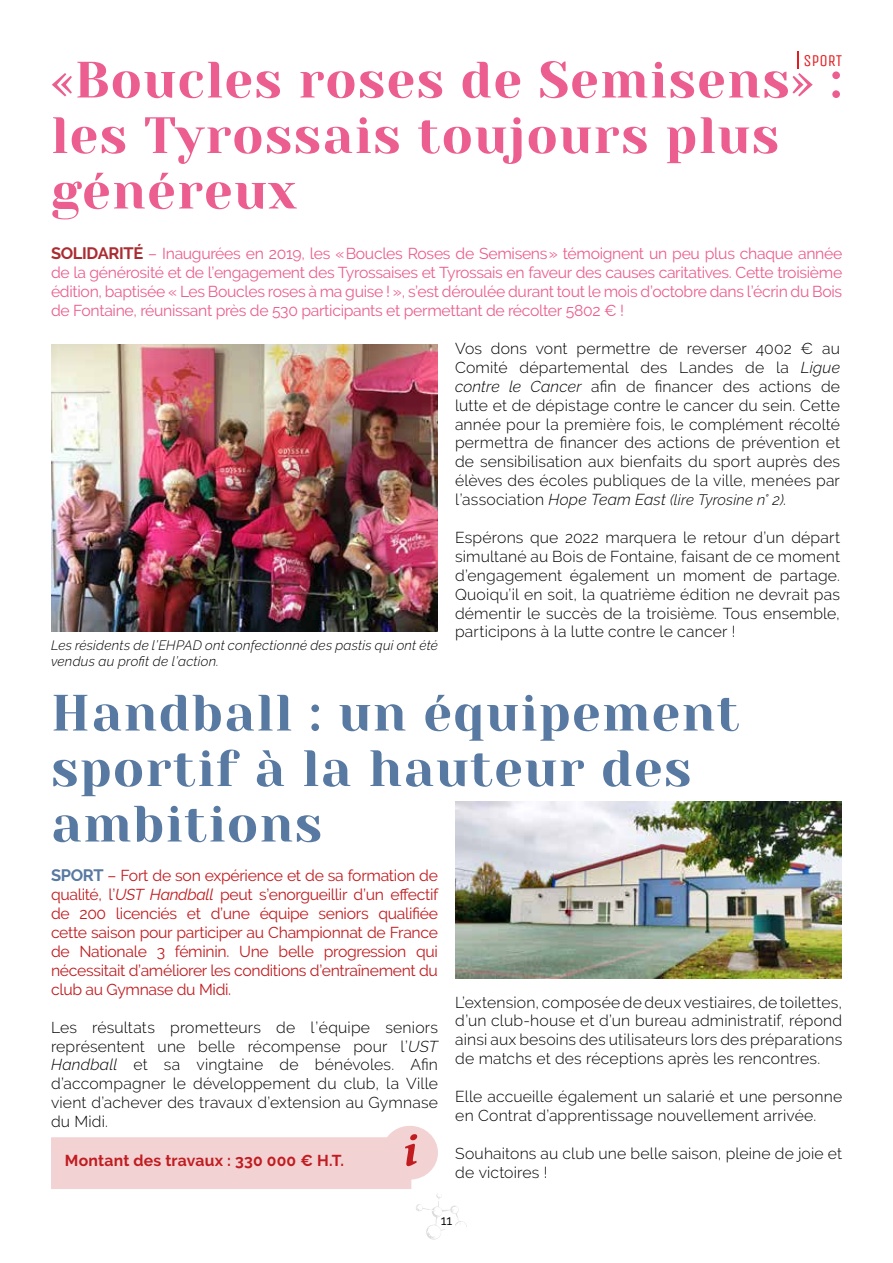
<style>
.page{position:relative;width:893px;height:1263px;background:#fff}
.page>*{position:absolute;margin:0;border:0;box-sizing:border-box;transform-origin:0 0}
.t1{font:51px/55.5px "Yeseva One";letter-spacing:.025em;color:#eb5e8f}
.t2{font:51px/55.5px "Yeseva One";letter-spacing:.025em;color:#5879a1}
.t3{font:16.5px "Unica One";color:#e41c20}
.t4{font:300 15.75px/18.9px "Raleway";letter-spacing:.01em;color:#000;text-align:justify}
.t5{font:15.75px/18.9px "Raleway";letter-spacing:-.02em;color:#eb5e8f;text-align:justify}
.t6{font:15.75px/18.9px "Raleway";letter-spacing:-.02em;color:#c11c20;text-align:justify}
.t7{font:700 15.75px "Raleway";letter-spacing:.01em;color:#c11c20}
.t8{font:italic 300 15px "Raleway";letter-spacing:.01em;color:#000}
.t9{font:italic 300 13.5px/16.2px "Raleway";letter-spacing:.02em;color:#000}
.t10{font:13.5px "Raleway";color:#000}
.s1{font-weight:700;font-size:16.5px;color:#aa2c32}
.s2{font-style:italic}
.s3{font-style:normal;font-size:15.75px}
.s4{font-size:15.75px}
.s5{font-weight:700;font-size:16.5px;color:#5879a1}
</style>
<div class="page">
<img style="left:51px;top:344px;width:387px;height:287px">
<img style="left:455px;top:801px;width:387px;height:178px">
<svg style="left:798px;top:52px;width:1px;height:17px"></svg>
<svg style="left:51px;top:1126px;width:416px;height:114px"></svg>
<p class="t3" style="left:804px;top:51px;width:40px">SPORT</p>
<h1 class="t1" style="left:51px;top:50px;width:793px">«Boucles roses de Semisens» : les Tyrossais toujours plus généreux</h1>
<p class="t5" style="left:51px;top:244px;width:793px"><span class="s1">SOLIDARITÉ</span> – Inaugurées en 2019, les «Boucles Roses de Semisens» témoignent un peu plus chaque année de la générosité et de l’engagement des Tyrossaises et Tyrossais en faveur des causes caritatives. Cette troisième édition, baptisée « Les Boucles roses à ma guise ! », s’est déroulée durant tout le mois d’octobre dans l’écrin du Bois de Fontaine, réunissant près de 530 participants et permettant de récolter 5802 € !</p>
<p class="t9" style="left:51px;top:637px;width:388px">Les résidents de l’EHPAD ont confectionné des pastis qui ont été vendus au profit de l’action.</p>
<p class="t4" style="left:455px;top:339px;width:386px">Vos dons vont permettre de reverser 4002 € au Comité départemental des Landes de la <span class="s2">Ligue contre le Cancer</span> afin de financer des actions de lutte et de dépistage contre le cancer du sein. Cette année pour la première fois, le complément récolté permettra de financer des actions de prévention et de sensibilisation aux bienfaits du sport auprès des élèves des écoles publiques de la ville, menées par</p>
<p class="t8" style="left:455px;top:491px;width:332px"><span class="s3">l’association</span> <span class="s4">Hope Team East</span> (lire Tyrosine n° 2)<span class="s3">.</span></p>
<p class="t4" style="left:455px;top:528px;width:387px">Espérons que 2022 marquera le retour d’un départ simultané au Bois de Fontaine, faisant de ce moment d’engagement également un moment de partage.<br>Quoiqu’il en soit, la quatrième édition ne devrait pas démentir le succès de la troisième. Tous ensemble, participons à la lutte contre le cancer !</p>
<h1 class="t2" style="left:51px;top:683px;width:690px">Handball : un équipement sportif à la hauteur des ambitions</h1>
<p class="t6" style="left:51px;top:866px;width:389px"><span class="s5">SPORT</span> – Fort de son expérience et de sa formation de qualité, l’<span class="s2">UST Handball</span> peut s’enorgueillir d’un effectif de 200 licenciés et d’une équipe seniors qualifiée cette saison pour participer au Championnat de France de Nationale 3 féminin. Une belle progression qui nécessitait d’améliorer les conditions d’entraînement du club au Gymnase du Midi.</p>
<p class="t4" style="left:51px;top:1017px;width:388px">Les résultats prometteurs de l’équipe seniors représentent une belle récompense pour l’<span class="s2">UST Handball</span> et sa vingtaine de bénévoles. Afin d’accompagner le développement du club, la Ville vient d’achever des travaux d’extension au Gymnase du Midi.</p>
<p class="t7" style="left:65px;top:1151px;width:281px">Montant des travaux : 330 000 € H.T.</p>
<p class="t4" style="left:455px;top:992px;width:388px">L’extension, composée de deux vestiaires, de toilettes, d’un club-house et d’un bureau administratif, répond ainsi aux besoins des utilisateurs lors des préparations de matchs et des réceptions après les rencontres.</p>
<p class="t4" style="left:455px;top:1087px;width:388px">Elle accueille également un salarié et une personne en Contrat d’apprentissage nouvellement arrivée.</p>
<p class="t4" style="left:455px;top:1144px;width:388px">Souhaitons au club une belle saison, pleine de joie et de victoires !</p>
<p class="t10" style="left:441px;top:1212px;width:13px">11</p>
</div>
